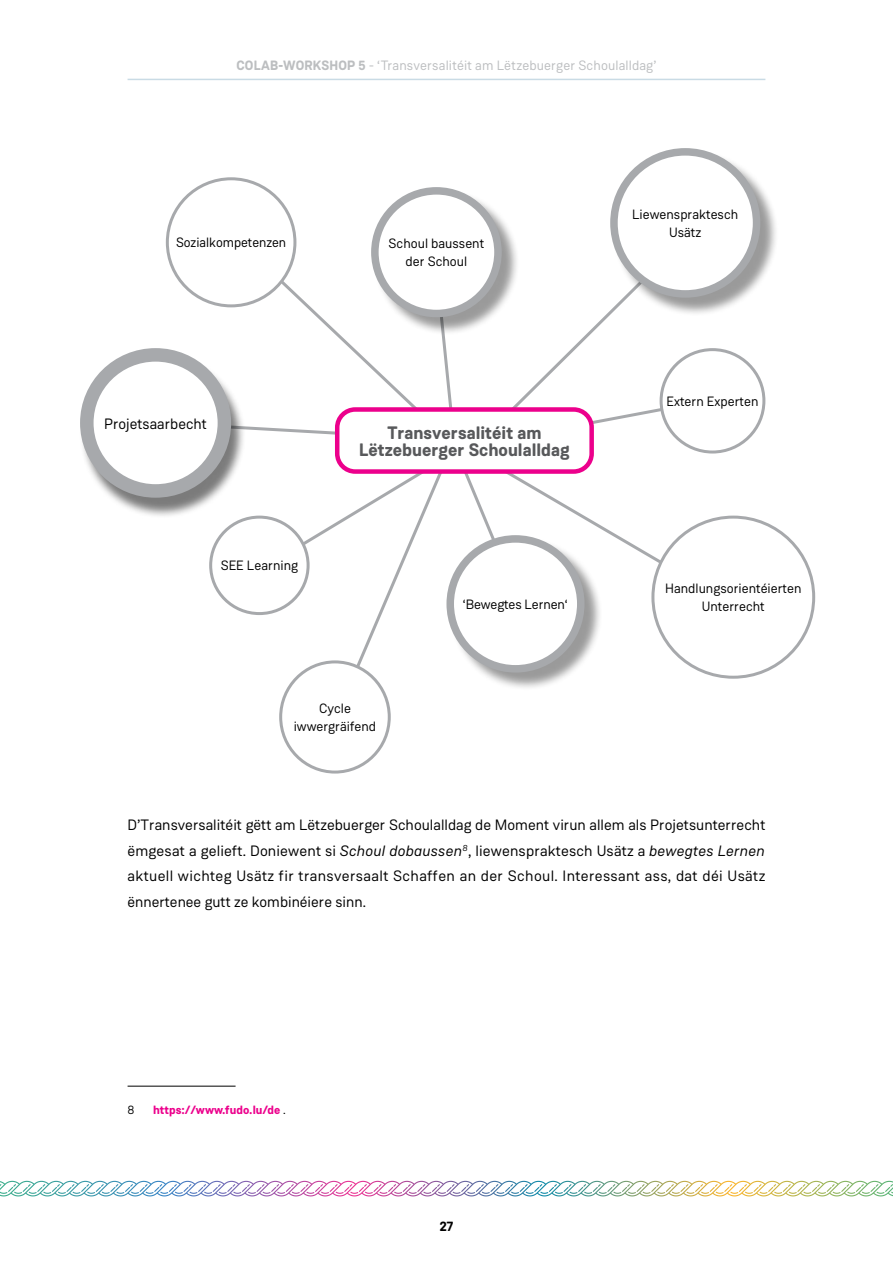
<style>
.page{position:relative;width:893px;height:1263px;background:#fff}
.page>*{position:absolute;margin:0;border:0;box-sizing:border-box;transform-origin:0 0}
.t1{font:700 18px/16.5px "Weissenhof Grotesk";color:#58595b;text-align:center}
.t2{font:15px/25.5px "Weissenhof Grotesk";color:#000;text-align:justify}
.t3{font:13.5px/18px "Weissenhof Grotesk";color:#000;text-align:center}
.t4{font:13.5px "Weissenhof Grotesk";letter-spacing:.005em;color:#bcbec0}
.t5{font:700 13.5px "Weissenhof Grotesk";color:#000}
.t6{font:700 12px "Weissenhof Grotesk";color:#ec008c}
.t7{font:12px "Weissenhof Grotesk";color:#000}
.s1{font-weight:700}
.s2{font-style:italic}
.s3{font-weight:400;color:#000}
</style>
<div class="page">
<hr style="left:128px;top:1086px;width:108px;height:1px;background:#000">
<img style="left:0;top:1181px;width:893px;height:15px">
<hr style="left:128px;top:79px;width:637px;height:1px;background:#c9dbe5">
<svg style="left:164px;top:250px;width:568px;height:459px"></svg>
<div style="left:167px;top:179px;width:128px;height:127px;background:#fff;border-radius:50%"></div>
<div style="left:166px;top:177px;width:130px;height:130px;border:3px solid #a7a9ac;border-radius:50%"></div>
<div style="left:613px;top:151px;width:166px;height:165px;background:#000;opacity:.4"></div>
<div style="left:614px;top:152px;width:142px;height:142px;background:#fff;border-radius:50%"></div>
<div style="left:610px;top:148px;width:150px;height:150px;border:8px solid #a7a9ac;border-radius:50%"></div>
<div style="left:653px;top:517px;width:161px;height:160px;background:#fff;border-radius:50%"></div>
<div style="left:651px;top:516px;width:164px;height:163px;border:3px solid #a7a9ac;border-radius:50%"></div>
<div style="left:281px;top:662px;width:108px;height:110px;background:#fff;border-radius:50%"></div>
<div style="left:279px;top:660px;width:112px;height:113px;border:3px solid #a7a9ac;border-radius:50%"></div>
<div style="left:79px;top:353px;width:167px;height:166px;background:#000;opacity:.52"></div>
<div style="left:87px;top:355px;width:137px;height:136px;background:#fff;border-radius:50%"></div>
<div style="left:80px;top:348px;width:151px;height:150px;border:14px solid #a7a9ac;border-radius:50%"></div>
<div style="left:374px;top:190px;width:146px;height:146px;background:#000;opacity:.4"></div>
<div style="left:375px;top:191px;width:123px;height:122px;background:#fff;border-radius:50%"></div>
<div style="left:371px;top:187px;width:131px;height:130px;border:8px solid #a7a9ac;border-radius:50%"></div>
<div style="left:661px;top:350px;width:103px;height:102px;background:#fff;border-radius:50%"></div>
<div style="left:660px;top:348px;width:105px;height:105px;border:3px solid #a7a9ac;border-radius:50%"></div>
<div style="left:449px;top:538px;width:154px;height:153px;background:#000;opacity:.4"></div>
<div style="left:450px;top:539px;width:131px;height:130px;background:#fff;border-radius:50%"></div>
<div style="left:446px;top:535px;width:138px;height:137px;border:8px solid #a7a9ac;border-radius:50%"></div>
<div style="left:211px;top:517px;width:97px;height:96px;background:#fff;border-radius:50%"></div>
<div style="left:209px;top:516px;width:101px;height:99px;border:3px solid #a7a9ac;border-radius:50%"></div>
<div style="left:337px;top:409px;width:255px;height:62px;background:#fff;border-radius:18px"></div>
<div style="left:335px;top:407px;width:259px;height:67px;border:4px solid #ec008c;border-radius:18px"></div>
<p class="t4" style="left:236px;top:57px;width:422px"><span class="s1">COLAB-WORKSHOP 5</span> - ‘Transversalitéit am Lëtzebuerger Schoulalldag’</p>
<p class="t3" style="left:176px;top:234px;width:112px">Sozialkompetenzen</p>
<p class="t2" style="left:104px;top:411px;width:104px">Projetsaarbecht</p>
<p class="t3" style="left:221px;top:557px;width:79px">SEE Learning</p>
<p class="t3" style="left:389px;top:235px;width:97px">Schoul baussent der Schoul</p>
<p class="t1" style="left:359px;top:425px;width:212px">Transversalitéit am<br>Lëtzebuerger Schoulalldag</p>
<p class="t3" style="left:463px;top:595px;width:106px">‘Bewegtes Lernen‘</p>
<p class="t3" style="left:294px;top:699px;width:84px">Cycle iwwergräifend</p>
<p class="t3" style="left:632px;top:205px;width:108px">Liewenspraktesch<br>Usätz</p>
<p class="t3" style="left:667px;top:392px;width:93px">Extern Experten</p>
<p class="t3" style="left:665px;top:579px;width:138px">Handlungsorientéierten<br>Unterrecht</p>
<p class="t2" style="left:128px;top:812px;width:639px">D’Transversalitéit gëtt am Lëtzebuerger Schoulalldag de Moment virun allem als Projetsunterrecht ëmgesat a gelieft. Doniewent si <span class="s2">Schoul dobaussen</span><sup>8</sup>, liewenspraktesch Usätz a <span class="s2">bewegtes Lernen </span>aktuell wichteg Usätz fir transversaalt Schaffen an der Schoul. Interessant ass, dat déi Usätz ënnertenee gutt ze kombinéiere sinn.</p>
<p class="t7" style="left:128px;top:1103px;width:9px">8</p>
<p class="t6" style="left:153px;top:1102px;width:134px">https://www.fudo.lu/de <span class="s3">.</span></p>
<p class="t5" style="left:440px;top:1217px;width:15px">27</p>
</div>
